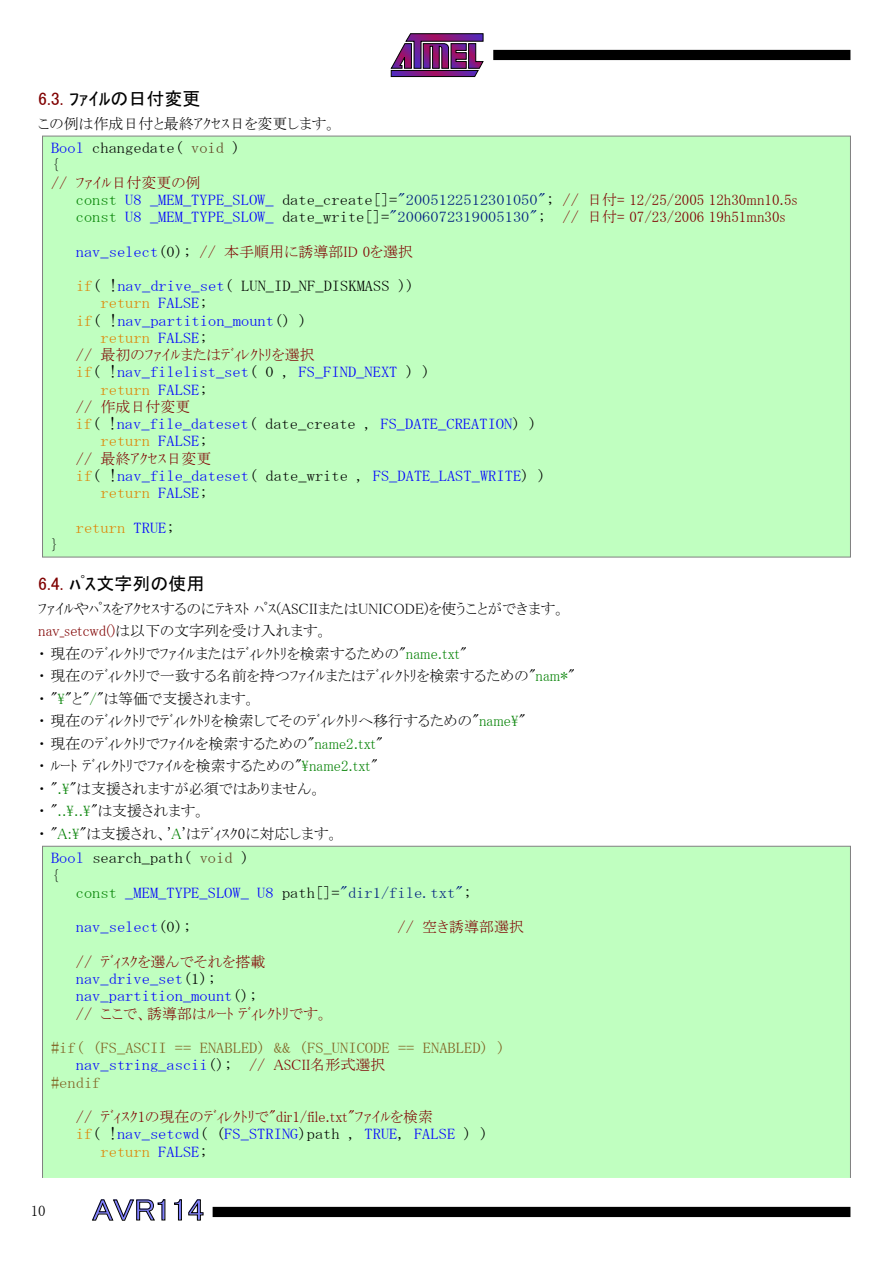
<style>
.page{position:relative;width:893px;height:1263px;background:#fff}
.page>*{position:absolute;margin:0;border:0;box-sizing:border-box;transform-origin:0 0}
.t1{font:30px "MS P Gothic";color:#8080ff;scale:1.1 1}
.t2{font:18px "MS P Gothic";color:#000}
.t3{font:15px/22.5px "MS P Mincho";color:#000}
.t4{font:15px/17.2px "MS Mincho";color:#00f;scale:1.1 1}
.t5{font:15px/17.2px "MS P Mincho";color:#800000}
.t6{font:15px/17.2px "MS Mincho";color:#000;scale:1.1 1}
.t7{font:15px "MS Mincho";color:#806020;scale:1.1 1}
.t8{font:15px "MS Mincho";color:#e08000;scale:1.1 1}
.s1{color:#800000}
.s2{color:#00f}
.s3{color:#604020}
.s4{font-family:"MS Mincho"}
.s5{font-family:"MS Mincho";color:#008000}
.s6{font-family:"MS Mincho";color:#00f}
.s7{font-family:"MS Mincho";color:#000}
.s8{font-family:"MS Mincho";color:#002080}
.s9{color:#e08000}
.s10{color:#000}
.s11{color:#008000}
.s12{color:#002080}
.s13{font-family:"MS P Mincho";color:#800000}
</style>
<div class="page">
<svg style="left:390px;top:33px;width:94px;height:44px"></svg>
<div style="left:493px;top:50px;width:357px;height:10px;background:#000"></div>
<div style="left:213px;top:1207px;width:637px;height:10px;background:#000"></div>
<svg style="left:92px;top:1199px;width:73px;height:22px"></svg>
<svg style="left:174px;top:1199px;width:8px;height:21px"></svg>
<svg style="left:188px;top:1199px;width:15px;height:21px"></svg>
<div style="left:43px;top:136px;width:807px;height:421px;background:#c0ffc0"></div>
<div style="left:43px;top:846px;width:807px;height:332px;background:#c0ffc0"></div>
<p class="t2" style="left:38px;top:89px;width:164px"><span class="s1">6.3.</span> ﾌｧｲﾙの日付変更</p>
<p class="t3" style="left:38px;top:112px;width:300px">この例は作成日付と最終ｱｸｾｽ日を変更します。</p>
<p class="t6" style="left:51px;top:139px;width:174px"><span class="s2">Bool</span> changedate( <span class="s3">void</span> ) {</p>
<p class="t5" style="left:76px;top:174px;width:723px;text-indent:-25px"><span class="s4">//</span> ﾌｧｲﾙ日付変更の例<br><span class="s5">const</span> <span class="s6">U8 _MEM_TYPE_SLOW_</span> <span class="s7">date_create[]=</span><span class="s8">"2005122512301050"</span><span class="s7">;</span> <span class="s4">//</span> 日付= 12/25/2005 12h30mn10.5s <span class="s5">const</span> <span class="s6">U8 _MEM_TYPE_SLOW_</span> <span class="s7">date_write[]=</span><span class="s8">"2006072319005130"</span><span class="s7">;</span> <span class="s4">//</span> 日付= 07/23/2006 19h51mn30s</p>
<p class="t5" style="left:76px;top:243px;width:339px"><span class="s6">nav_select</span><span class="s7">(0);</span> <span class="s4">//</span> 本手順用に誘導部ID 0を選択</p>
<p class="t6" style="left:76px;top:277px;width:309px"><span class="s9">if</span>( !<span class="s2">nav_drive_set</span>( LUN_ID_NF_DISKMASS ))</p>
<p class="t8" style="left:101px;top:295px;width:99px">return <span class="s2">FALSE</span><span class="s10">;</span></p>
<p class="t4" style="left:76px;top:312px;width:212px"><span class="s9">if</span><span class="s10">( !</span>nav_partition_mount<span class="s10">() )</span></p>
<p class="t8" style="left:101px;top:330px;width:99px">return <span class="s2">FALSE</span><span class="s10">;</span></p>
<p class="t5" style="left:76px;top:346px;width:240px"><span class="s4">//</span> 最初のﾌｧｲﾙまたはﾃﾞｨﾚｸﾄﾘを選択</p>
<p class="t4" style="left:101px;top:363px;width:301px;text-indent:-25px"><span class="s9">if</span><span class="s10">( !</span>nav_filelist_set<span class="s10">( 0 ,</span> FS_FIND_NEXT <span class="s10">) ) </span><span class="s9">return</span> FALSE<span class="s10">;</span></p>
<p class="t5" style="left:76px;top:398px;width:116px"><span class="s4">//</span> 作成日付変更</p>
<p class="t4" style="left:101px;top:415px;width:398px;text-indent:-25px"><span class="s9">if</span><span class="s10">( !</span>nav_file_dateset<span class="s10">( date_create ,</span> FS_DATE_CREATION<span class="s10">) ) </span><span class="s9">return</span> FALSE<span class="s10">;</span></p>
<p class="t5" style="left:76px;top:450px;width:137px"><span class="s4">//</span> 最終ｱｸｾｽ日変更</p>
<p class="t4" style="left:101px;top:467px;width:406px;text-indent:-25px"><span class="s9">if</span><span class="s10">( !</span>nav_file_dateset<span class="s10">( date_write ,</span> FS_DATE_LAST_WRITE<span class="s10">) ) </span><span class="s9">return</span> FALSE<span class="s10">;</span></p>
<p class="t8" style="left:76px;top:520px;width:92px">return <span class="s2">TRUE</span><span class="s10">;</span></p>
<p class="t6" style="left:51px;top:536px;width:9px">}</p>
<p class="t2" style="left:38px;top:574px;width:168px"><span class="s1">6.4.</span> ﾊﾟｽ文字列の使用</p>
<p class="t3" style="left:38px;top:597px;width:538px">ﾌｧｲﾙやﾊﾟｽをｱｸｾｽするのにﾃｷｽﾄ ﾊﾟｽ(ASCIIまたはUNICODE)を使うことができます。<span class="s1">nav_setcwd()</span>は以下の文字列を受け入れます。<br>・ 現在のﾃﾞｨﾚｸﾄﾘでﾌｧｲﾙまたはﾃﾞｨﾚｸﾄﾘを検索するための"<span class="s11">name.txt</span>"<br>・ 現在のﾃﾞｨﾚｸﾄﾘで一致する名前を持つﾌｧｲﾙまたはﾃﾞｨﾚｸﾄﾘを検索するための"<span class="s11">nam*</span>"・ "<span class="s11">\</span>"と"<span class="s11">/</span>"は等価で支援されます。<br>・ 現在のﾃﾞｨﾚｸﾄﾘでﾃﾞｨﾚｸﾄﾘを検索してそのﾃﾞｨﾚｸﾄﾘへ移行するための"<span class="s11">name\</span>"<br>・ 現在のﾃﾞｨﾚｸﾄﾘでﾌｧｲﾙを検索するための"<span class="s11">name2.txt</span>"<br>・ ﾙｰﾄ ﾃﾞｨﾚｸﾄﾘでﾌｧｲﾙを検索するための"<span class="s11">\name2.txt</span>"<br>・ "<span class="s11">.\</span>"は支援されますが必須ではありません。<br>・ "<span class="s11">..\..\</span>"は支援されます。<br>・ "<span class="s11">A:\</span>"は支援され、'<span class="s11">A</span>'はﾃﾞｨｽｸ0に対応します。</p>
<p class="t6" style="left:51px;top:849px;width:182px"><span class="s2">Bool</span> search_path( <span class="s3">void</span> ) {</p>
<p class="t4" style="left:76px;top:884px;width:361px"><span class="s11">const</span> _MEM_TYPE_SLOW_ U8 <span class="s10">path[]=</span><span class="s12">"dir1/file.txt"</span><span class="s10">;</span></p>
<p class="t4" style="left:76px;top:918px;width:106px">nav_select<span class="s10">(0);</span></p>
<p class="t5" style="left:398px;top:918px;width:128px"><span class="s4">//</span> 空き誘導部選択</p>
<p class="t5" style="left:76px;top:953px;width:191px"><span class="s4">//</span> ﾃﾞｨｽｸを選んでそれを搭載</p>
<p class="t4" style="left:76px;top:970px;width:166px">nav_drive_set<span class="s10">(1); </span>nav_partition_mount<span class="s10">();</span></p>
<p class="t5" style="left:76px;top:1004px;width:254px"><span class="s4">//</span> ここで、誘導部はﾙｰﾄ ﾃﾞｨﾚｸﾄﾘです。</p>
<p class="t7" style="left:51px;top:1040px;width:415px">#if( (FS_ASCII == ENABLED) &amp;&amp; (FS_UNICODE == ENABLED) )</p>
<p class="t4" style="left:76px;top:1056px;width:283px">nav_string_ascii<span class="s10">();</span> <span class="s1">//</span> <span class="s13">ASCII名形式選択</span></p>
<p class="t7" style="left:51px;top:1075px;width:46px">#endif</p>
<p class="t5" style="left:76px;top:1108px;width:359px"><span class="s4">//</span> ﾃﾞｨｽｸ1の現在のﾃﾞｨﾚｸﾄﾘで"dir1/file.txt"ﾌｧｲﾙを検索</p>
<p class="t4" style="left:101px;top:1125px;width:354px;text-indent:-25px"><span class="s9">if</span><span class="s10">( !</span>nav_setcwd<span class="s10">( (</span>FS_STRING<span class="s10">)path ,</span> TRUE<span class="s10">,</span> FALSE <span class="s10">) ) </span><span class="s9">return</span> FALSE<span class="s10">;</span></p>
<p class="t3" style="left:31px;top:1199px;width:16px">10</p>
<h1 class="t1" style="left:92px;top:1195px;width:103px">AVR114</h1>
</div>
